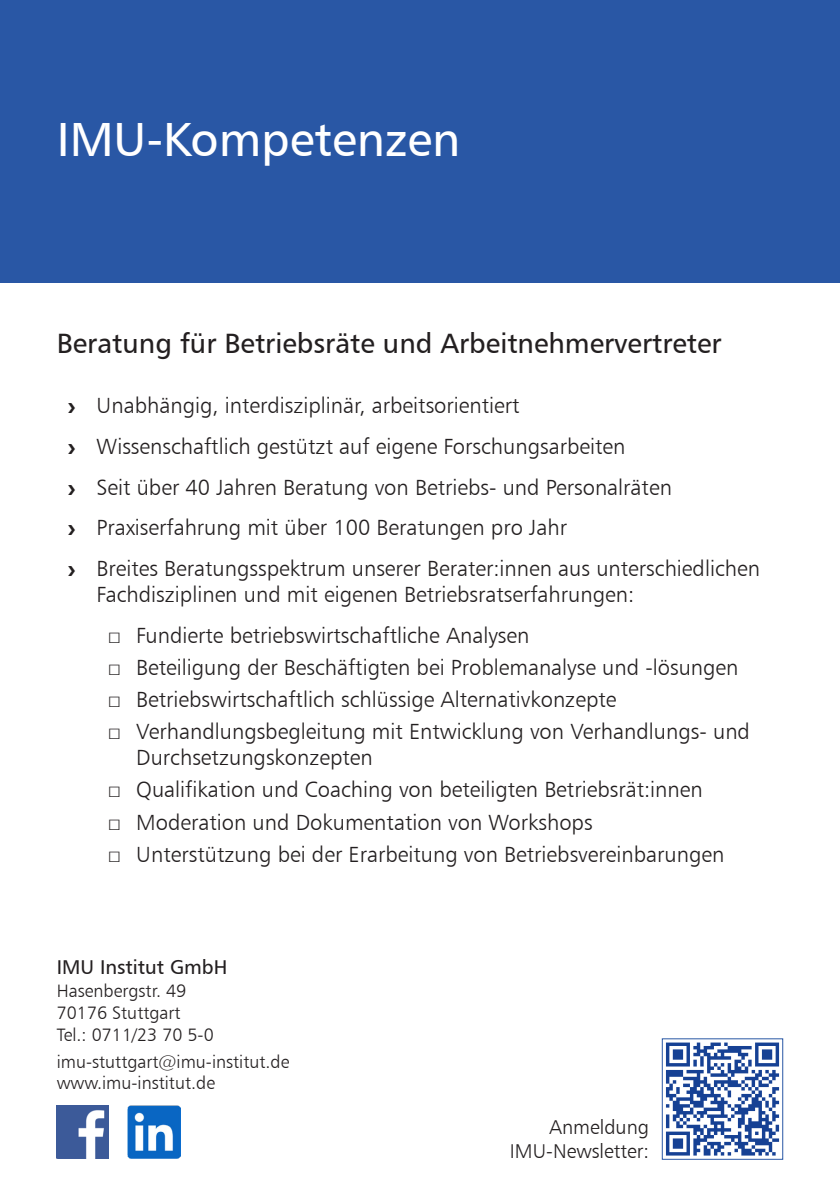
<style>
.page{position:relative;width:840px;height:1191px;background:#fff}
.page>*{position:absolute;margin:0;border:0;box-sizing:border-box;transform-origin:0 0}
.t1{font:48px "Humanist 777 BT Roman B";color:#fff}
.Überschrift_1{font:28px "Humanist 777 BT Roman B";color:#231f20}
.t2{font:22px/26.4px "Humanist 777 BT Light B";color:#231f20}
.t3{font:20px "Humanist 777 BT Light B";color:#231f20}
.t4{font:20px "Humanist 777 BT Roman B";color:#231f20}
.t5{font:18px "Humanist 777 BT Light B";color:#231f20}
.s1{font-family:"Gill Sans";font-weight:700}
.s2{font-family:"Palatino Linotype"}
</style>
<div class="page">
<img style="left:57px;top:1106px;width:51px;height:52px">
<div style="left:0;top:0;width:839px;height:282px;background:#2957a5"></div>
<svg style="left:666px;top:1042px;width:114px;height:114px"></svg>
<svg style="left:666px;top:1042px;width:112px;height:113px"></svg>
<img style="left:128px;top:1106px;width:52px;height:52px">
<p class="t1" style="left:57px;top:110px;width:405px">IMU-Kompetenzen</p>
<p class="Überschrift_1" style="left:57px;top:326px;width:666px">Beratung für Betriebsräte und Arbeitnehmervertreter</p>
<p class="t2" style="left:68px;top:392px;width:453px"><span class="s1">›</span> Unabhängig, interdisziplinär, arbeitsorientiert</p>
<p class="t2" style="left:68px;top:433px;width:558px"><span class="s1">›</span> Wissenschaftlich gestützt auf eigene Forschungsarbeiten</p>
<p class="t2" style="left:68px;top:473px;width:605px"><span class="s1">›</span> Seit über 40 Jahren Beratung von Betriebs- und Personalräten</p>
<p class="t2" style="left:68px;top:514px;width:500px"><span class="s1">›</span> Praxiserfahrung mit über 100 Beratungen pro Jahr</p>
<p class="t2" style="left:96px;top:554px;width:664px;text-indent:-28px"><span class="s1">›</span> Breites Beratungsspektrum unserer Berater:innen aus unterschiedlichen<br>Fachdisziplinen und mit eigenen Betriebsratserfahrungen:</p>
<p class="t2" style="left:108px;top:621px;width:423px"><span class="s2">□</span> Fundierte betriebswirtschaftliche Analysen</p>
<p class="t2" style="left:108px;top:653px;width:632px"><span class="s2">□</span> Beteiligung der Beschäftigten bei Problemanalyse und -lösungen</p>
<p class="t2" style="left:108px;top:685px;width:510px"><span class="s2">□</span> Betriebswirtschaftlich schlüssige Alternativkonzepte</p>
<p class="t2" style="left:136px;top:718px;width:615px;text-indent:-28px"><span class="s2">□</span> Verhandlungsbegleitung mit Entwicklung von Verhandlungs- und<br>Durchsetzungskonzepten</p>
<p class="t2" style="left:108px;top:776px;width:596px"><span class="s2">□</span> Qualifikation und Coaching von beteiligten Betriebsrät:innen</p>
<p class="t2" style="left:108px;top:808px;width:486px"><span class="s2">□</span> Moderation und Dokumentation von Workshops</p>
<p class="t2" style="left:108px;top:840px;width:617px"><span class="s2">□</span> Unterstützung bei der Erarbeitung von Betriebsvereinbarungen</p>
<p class="t4" style="left:57px;top:954px;width:172px">IMU Institut GmbH</p>
<p class="t5" style="left:57px;top:980px;width:131px">Hasenbergstr. 49</p>
<p class="t5" style="left:57px;top:1001px;width:125px">70176 Stuttgart</p>
<p class="t5" style="left:57px;top:1023px;width:158px">Tel.: 0711/23 70 5-0</p>
<p class="t5" style="left:57px;top:1050px;width:234px">imu-stuttgart@imu-institut.de</p>
<p class="t5" style="left:57px;top:1072px;width:160px">www.imu-institut.de</p>
<p class="t3" style="left:549px;top:1114px;width:101px">Anmeldung</p>
<p class="t3" style="left:509px;top:1139px;width:141px">IMU-Newsletter:</p>
</div>
